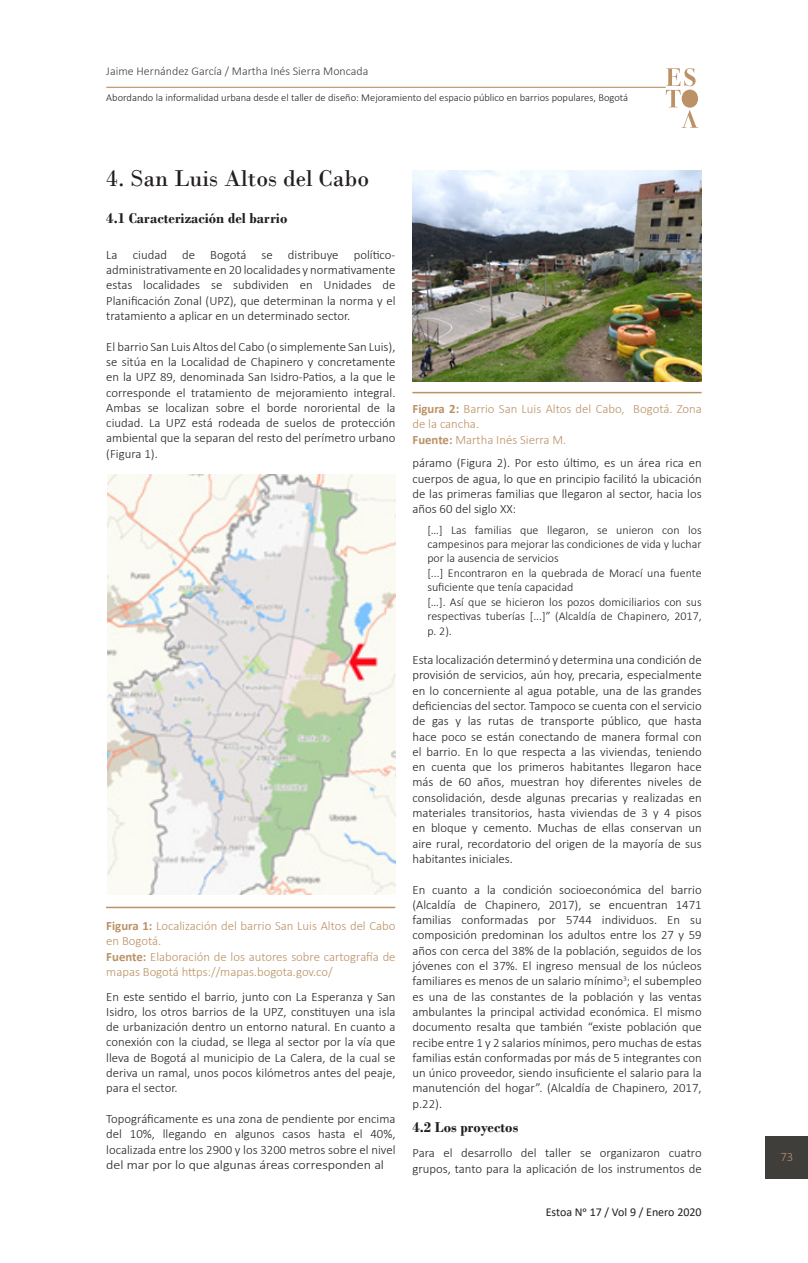
<style>
.page{position:relative;width:808px;height:1263px;background:#fff}
.page>*{position:absolute;margin:0;border:0;box-sizing:border-box;transform-origin:0 0}
.subtitulo{font:24px "Bodoni";color:#231f20}
.subtitulo_2{font:700 15px "Bodoni";color:#231f20}
.parrafo{font:300 12.75px/15.3px "Calibri";color:#231f20;text-align:justify}
.parrafo-2{font:300 12.75px/15.3px "Calibri";color:#bb9165}
.parrafo-3{font:300 12px/14.4px "Calibri";color:#231f20;text-align:justify}
.parrafo-4{font:300 12px "Calibri";color:#3e3e3e}
.t1{font:12px "Calibri";color:#231f20}
.t2{font:300 10.5px "Calibri";color:#231f20}
.s1{font-weight:700}
</style>
<div class="page">
<svg style="left:666px;top:68px;width:32px;height:60px"></svg>
<hr style="left:106px;top:87px;width:560px;height:1px;background:#bb9165">
<div style="left:765px;top:1137px;width:43px;height:42px;background:#3f3e3a"></div>
<img style="left:107px;top:474px;width:288px;height:420px">
<hr style="left:106px;top:907px;width:289px;height:1px;background:#bb9165">
<img style="left:413px;top:171px;width:288px;height:211px">
<hr style="left:412px;top:392px;width:289px;height:1px;background:#bb9165">
<p class="parrafo-4" style="left:106px;top:63px;width:264px">Jaime Hernández García / Martha Inés Sierra Moncada</p>
<p class="t2" style="left:106px;top:91px;width:523px">Abordando la informalidad urbana desde el taller de diseño: Mejoramiento del espacio público en barrios populares, Bogotá</p>
<p class="subtitulo" style="left:106px;top:164px;width:264px">4. San Luis Altos del Cabo</p>
<p class="subtitulo_2" style="left:106px;top:209px;width:183px">4.1 Caracterización del barrio</p>
<p class="parrafo" style="left:106px;top:247px;width:291px">La ciudad de Bogotá se distribuye político&shy;administrativamente en 20 localidades y normativamente estas localidades se subdividen en Unidades de Planificación Zonal (UPZ), que determinan la norma y el tratamiento a aplicar en un determinado sector.</p>
<p class="parrafo" style="left:106px;top:339px;width:291px">El barrio San Luis Altos del Cabo (o simplemente San Luis), se sitúa en la Localidad de Chapinero y concretamente en la UPZ 89, denominada San Isidro-Patios, a la que le corresponde el tratamiento de mejoramiento integral.<br>Ambas se localizan sobre el borde nororiental de la ciudad. La UPZ está rodeada de suelos de protección ambiental que la separan del resto del perímetro urbano (Figura 1).</p>
<p class="parrafo-2" style="left:106px;top:918px;width:291px"><span class="s1">Figura 1:</span> Localización del barrio San Luis Altos del Cabo en Bogotá.</p>
<p class="parrafo-2" style="left:106px;top:949px;width:291px"><span class="s1">Fuente:</span> Elaboración de los autores sobre cartografía de mapas Bogotá https://mapas.bogota.gov.co/</p>
<p class="parrafo" style="left:106px;top:988px;width:291px">En este sentido el barrio, junto con La Esperanza y San Isidro, los otros barrios de la UPZ, constituyen una isla de urbanización dentro un entorno natural. En cuanto a conexión con la ciudad, se llega al sector por la vía que lleva de Bogotá al municipio de La Calera, de la cual se deriva un ramal, unos pocos kilómetros antes del peaje, para el sector.</p>
<p class="parrafo" style="left:106px;top:1111px;width:291px">Topográficamente es una zona de pendiente por encima del 10%, llegando en algunos casos hasta el 40%, localizada entre los 2900 y los 3200 metros sobre el nivel del mar por lo que algunas áreas corresponden al</p>
<p class="parrafo-2" style="left:412px;top:401px;width:291px"><span class="s1">Figura 2:</span> Barrio San Luis Altos del Cabo, Bogotá. Zona de la cancha.</p>
<p class="parrafo-2" style="left:412px;top:432px;width:155px"><span class="s1">Fuente:</span> Martha Inés Sierra M.</p>
<p class="parrafo" style="left:412px;top:455px;width:291px">páramo (Figura 2). Por esto último, es un área rica en cuerpos de agua, lo que en principio facilitó la ubicación de las primeras familias que llegaron al sector, hacia los años 60 del siglo XX:</p>
<p class="parrafo-3" style="left:427px;top:522px;width:276px">[…] Las familias que llegaron, se unieron con los campesinos para mejorar las condiciones de vida y luchar por la ausencia de servicios</p>
<p class="parrafo-3" style="left:427px;top:566px;width:276px">[...] Encontraron en la quebrada de Morací una fuente suficiente que tenía capacidad</p>
<p class="parrafo-3" style="left:427px;top:594px;width:276px">[…]. Así que se hicieron los pozos domiciliarios con sus respectivas tuberías [...]” (Alcaldía de Chapinero, 2017, p. 2).</p>
<p class="parrafo" style="left:412px;top:652px;width:291px">Esta localización determinó y determina una condición de provisión de servicios, aún hoy, precaria, especialmente en lo concerniente al agua potable, una de las grandes deficiencias del sector. Tampoco se cuenta con el servicio de gas y las rutas de transporte público, que hasta hace poco se están conectando de manera formal con el barrio. En lo que respecta a las viviendas, teniendo en cuenta que los primeros habitantes llegaron hace más de 60 años, muestran hoy diferentes niveles de consolidación, desde algunas precarias y realizadas en materiales transitorios, hasta viviendas de 3 y 4 pisos en bloque y cemento. Muchas de ellas conservan un aire rural, recordatorio del origen de la mayoría de sus habitantes iniciales.</p>
<p class="parrafo" style="left:412px;top:881px;width:291px">En cuanto a la condición socioeconómica del barrio (Alcaldía de Chapinero, 2017), se encuentran 1471 familias conformadas por 5744 individuos. En su composición predominan los adultos entre los 27 y 59 años con cerca del 38% de la población, seguidos de los jóvenes con el 37%. El ingreso mensual de los núcleos familiares es menos de un salario mínimo<sup>3</sup>; el subempleo es una de las constantes de la población y las ventas ambulantes la principal actividad económica. El mismo documento resalta que también “existe población que recibe entre 1 y 2 salarios mínimos, pero muchas de estas familias están conformadas por más de 5 integrantes con un único proveedor, siendo insuficiente el salario para la manutención del hogar”. (Alcaldía de Chapinero, 2017, p.22).</p>
<p class="subtitulo_2" style="left:412px;top:1118px;width:107px">4.2 Los proyectos</p>
<p class="parrafo" style="left:412px;top:1145px;width:291px">Para el desarrollo del taller se organizaron cuatro grupos, tanto para la aplicación de los instrumentos de</p>
<p class="t1" style="left:546px;top:1203px;width:157px">Estoa No 17 / Vol 9 / Enero 2020</p>
<p class="parrafo-2" style="left:780px;top:1149px;width:14px">73</p>
</div>
